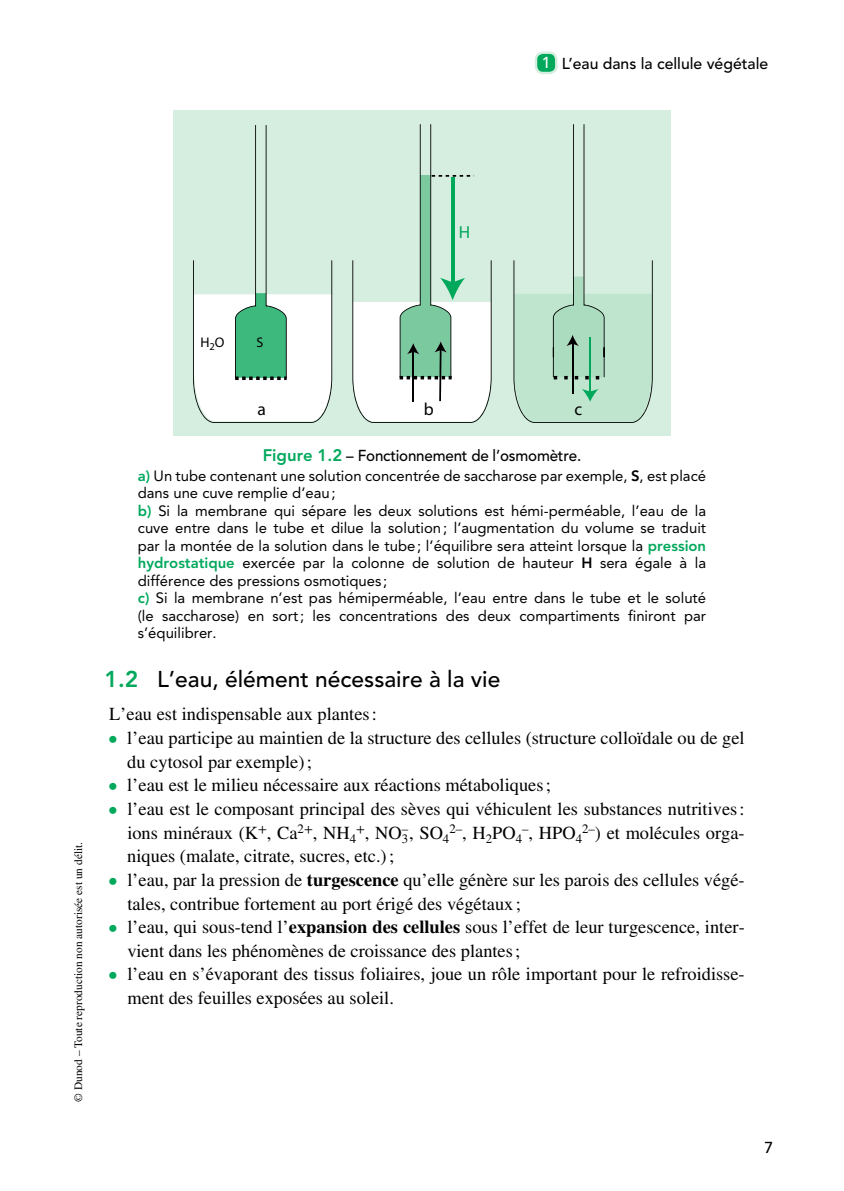
<style>
.page{position:relative;width:844px;height:1191px;background:#fff}
.page>*{position:absolute;margin:0;border:0;box-sizing:border-box;transform-origin:0 0}
.t1{font:500 22.75px "Avenir LT Std";color:#000}
.t2{font:18.38px/23.6px "STIX";color:#000}
.t3{font:17.5px "Myriad";color:#000}
.t4{font:17.5px "Myriad";color:#00a85c}
.t5{font:500 15.75px "Avenir LT Std";letter-spacing:-.01em;color:#000;scale:.96 1}
.t6{font:500 15.75px "Avenir LT Std";letter-spacing:-.01em;color:#000}
.t7{font:14.88px/17.5px "Avenir LT Std";color:#000}
.t8{font:14px "Myriad";color:#000}
.t9{font:12.78px "STIX";color:#000}
.t10{font:11.38px "Times LT Std";color:#000}
.s1{color:#fff}
.s2{font-weight:800;font-size:16.62px;color:#00a85c}
.s3{font-weight:800;color:#00a85c}
.s4{font-weight:800}
.s5{color:#00a85c}
.s6{font-size:18.38px}
.s7{font-weight:700}
</style>
<div class="page">
<div style="left:536px;top:53px;width:20px;height:20px;background:#00a85c;border-radius:7px"></div>
<div style="left:534px;top:51px;width:23px;height:23px;border:2px solid #d6eedf;border-radius:7px"></div>
<div style="left:173px;top:110px;width:497px;height:326px;background:#d6eedf"></div>
<svg style="left:193px;top:125px;width:139px;height:298px"></svg>
<svg style="left:352px;top:124px;width:139px;height:299px"></svg>
<svg style="left:513px;top:124px;width:139px;height:299px"></svg>
<p class="t6" style="left:541px;top:54px;width:228px"><span class="s1">1</span> L’eau dans la cellule végétale</p>
<p class="t4" style="left:458px;top:223px;width:13px">H</p>
<p class="t10" style="left:72px;top:1101px;width:261px;rotate:-90deg">© Dunod – Toute reproduction non autorisée est un délit.</p>
<p class="t8" style="left:200px;top:335px;width:26px">H<sub>2</sub>O</p>
<p class="t8" style="left:256px;top:335px;width:8px">S</p>
<p class="t3" style="left:257px;top:400px;width:10px">a</p>
<p class="t3" style="left:423px;top:400px;width:11px">b</p>
<p class="t3" style="left:574px;top:400px;width:9px">c</p>
<p class="t5" style="left:263px;top:446px;width:333px"><span class="s2">Figure 1.2</span> – Fonctionnement de l’osmomètre.</p>
<p class="t7" style="left:138px;top:467px;width:569px"><span class="s3">a)</span> Un tube contenant une solution concentrée de saccharose par exemple, <span class="s4">S</span>, est placé dans une cuve remplie d’eau;<br><span class="s3">b)</span> Si la membrane qui sépare les deux solutions est hémi-perméable, l’eau de la cuve entre dans le tube et dilue la solution; l’augmentation du volume se traduit par la montée de la solution dans le tube; l’équilibre sera atteint lorsque la <span class="s3">pression hydrostatique</span> exercée par la colonne de solution de hauteur <span class="s4">H</span> sera égale à la différence des pressions osmotiques ;<br><span class="s3">c)</span> Si la membrane n’est pas hémiperméable, l’eau entre dans le tube et le soluté (le saccharose) en sort; les concentrations des deux compartiments finiront par s’équilibrer.</p>
<p class="t1" style="left:104px;top:666px;width:397px"><span class="s3">1.2</span> L’eau, élément nécessaire à la vie</p>
<p class="t2" style="left:109px;top:703px;width:269px">L’eau est indispensable aux plantes:</p>
<p class="t2" style="left:127px;top:727px;width:618px;text-indent:-19px"><span class="s5">•</span> l’eau participe au maintien de la structure des cellules (structure colloïdale ou de gel du cytosol par exemple);</p>
<p class="t2" style="left:108px;top:774px;width:444px"><span class="s5">•</span> l’eau est le milieu nécessaire aux réactions métaboliques;</p>
<p class="t2" style="left:127px;top:798px;width:618px;text-indent:-19px"><span class="s5">•</span> l’eau est le composant principal des sèves qui véhiculent les substances nutritives: ions minéraux (K<sup>+</sup>, Ca<sup>2+</sup>, NH<sub>4</sub><sup>+</sup>, NO<sub>3</sub></p>
<p class="t2" style="left:401px;top:822px;width:49px"><sup>–</sup>, SO<sub>4</sub></p>
<p class="t9" style="left:449px;top:825px;width:74px">2–<span class="s6">, H</span>2<span class="s6">PO</span>4</p>
<p class="t2" style="left:522px;top:822px;width:224px"><sup>–</sup>, HPO<sub>4</sub><sup>2–</sup>) et molécules orga-</p>
<p class="t2" style="left:127px;top:845px;width:268px">niques (malate, citrate, sucres, etc.);</p>
<p class="t2" style="left:127px;top:869px;width:618px;text-indent:-19px"><span class="s5">•</span> l’eau, par la pression de <span class="s7">turgescence</span> qu’elle génère sur les parois des cellules végé&shy;tales, contribue fortement au port érigé des végétaux;</p>
<p class="t2" style="left:127px;top:916px;width:618px;text-indent:-19px"><span class="s5">•</span> l’eau, qui sous-tend l’<span class="s7">expansion des cellules</span> sous l’effet de leur turgescence, inter&shy;vient dans les phénomènes de croissance des plantes;</p>
<p class="t2" style="left:127px;top:963px;width:618px;text-indent:-19px"><span class="s5">•</span> l’eau en s’évaporant des tissus foliaires, joue un rôle important pour le refroidisse&shy;ment des feuilles exposées au soleil.</p>
<p class="t6" style="left:764px;top:1138px;width:10px">7</p>
</div>
